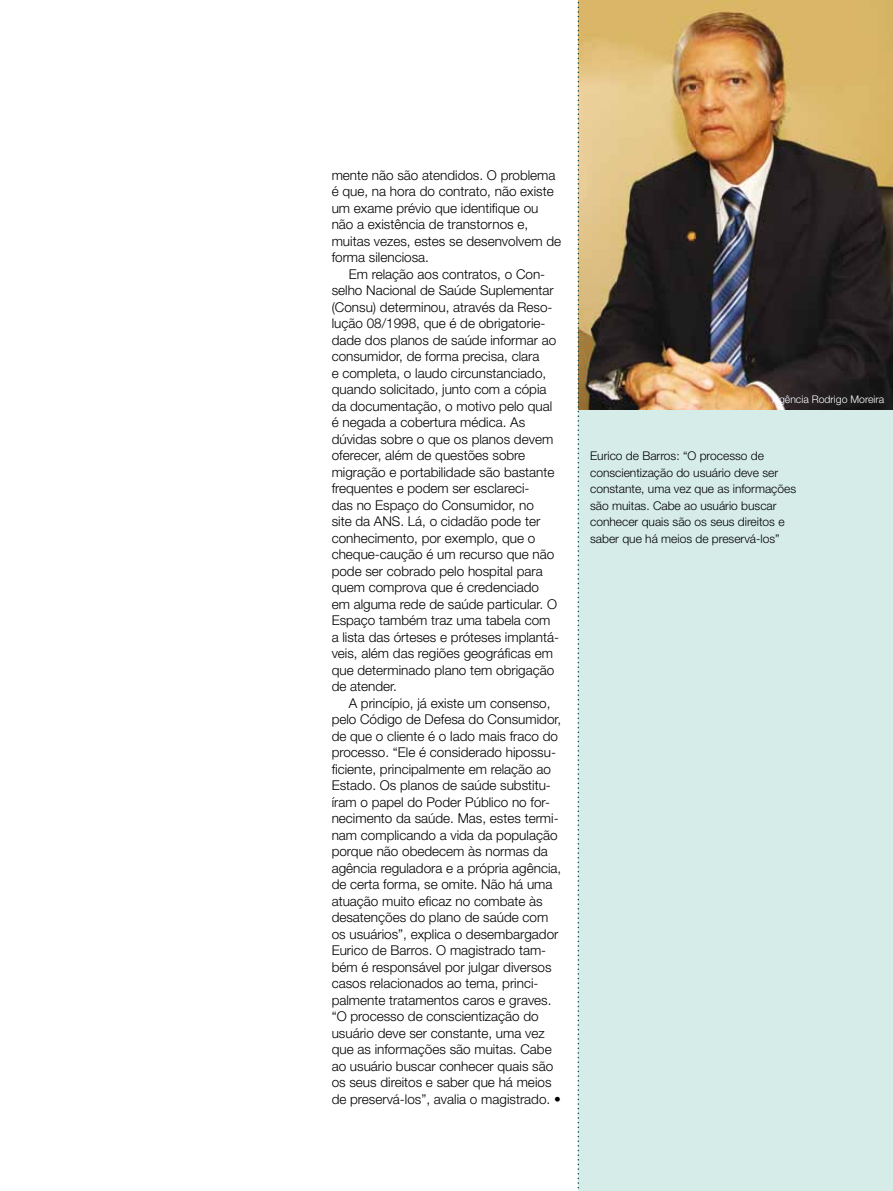
<style>
.page{position:relative;width:893px;height:1191px;background:#fff}
.page>*{position:absolute;margin:0;border:0;box-sizing:border-box;transform-origin:0 0}
.t1{font:300 13.5px/16.5px "Helvetica Neue LT Std";color:#000}
.t2{font:300 12px/16.5px "Helvetica Neue LT Std";color:#000}
.t3{font:300 10.5px "Helvetica Neue LT Std";color:#fff}
.s1{font-weight:400}
</style>
<div class="page">
<img style="left:579px;top:0;width:314px;height:411px">
<div style="left:578px;top:411px;width:315px;height:780px;background:#d6ece9"></div>
<svg style="left:578px;top:0;width:1px;height:1189px"></svg>
<p class="t1" style="left:332px;top:166px;width:231px">mente não são atendidos. O problema é que, na hora do contrato, não existe um exame prévio que identifique ou não a existência de transtornos e, muitas vezes, estes se desenvolvem de forma silenciosa.</p>
<p class="t1" style="left:332px;top:265px;width:229px;text-indent:17px">Em relação aos contratos, o Con&shy;selho Nacional de Saúde Suplementar (Consu) determinou, através da Reso&shy;lução 08/1998, que é de obrigatorie&shy;dade dos planos de saúde informar ao consumidor, de forma precisa, clara<br>e completa, o laudo circunstanciado, quando solicitado, junto com a cópia da documentação, o motivo pelo qual é negada a cobertura médica. As dúvidas sobre o que os planos devem oferecer, além de questões sobre migração e portabilidade são bastante frequentes e podem ser esclareci-<br>das no Espaço do Consumidor, no<br>site da ANS. Lá, o cidadão pode ter conhecimento, por exemplo, que o cheque-caução é um recurso que não pode ser cobrado pelo hospital para quem comprova que é credenciado em alguma rede de saúde particular. O Espaço também traz uma tabela com a lista das órteses e próteses implantá&shy;veis, além das regiões geográficas em que determinado plano tem obrigação de atender.</p>
<p class="t1" style="left:332px;top:694px;width:231px;text-indent:17px">A princípio, já existe um consenso, pelo Código de Defesa do Consumidor, de que o cliente é o lado mais fraco do processo. “Ele é considerado hipossu&shy;ficiente, principalmente em relação ao Estado. Os planos de saúde substitu&shy;íram o papel do Poder Público no for&shy;necimento da saúde. Mas, estes termi&shy;nam complicando a vida da população porque não obedecem às normas da agência reguladora e a própria agência, de certa forma, se omite. Não há uma atuação muito eficaz no combate às desatenções do plano de saúde com os usuários”, explica o desembargador Eurico de Barros. O magistrado tam&shy;bém é responsável por julgar diversos casos relacionados ao tema, princi&shy;palmente tratamentos caros e graves. “O processo de conscientização do usuário deve ser constante, uma vez que as informações são muitas. Cabe ao usuário buscar conhecer quais são os seus direitos e saber que há meios de preservá-los”, avalia o magistrado. <span class="s1">•</span></p>
<p class="t3" style="left:772px;top:393px;width:113px">Agência Rodrigo Moreira</p>
<p class="t2" style="left:590px;top:447px;width:208px">Eurico de Barros: “O processo de conscientização do usuário deve ser constante, uma vez que as informações são muitas. Cabe ao usuário buscar conhecer quais são os seus direitos e saber que há meios de preservá-los”</p>
</div>
